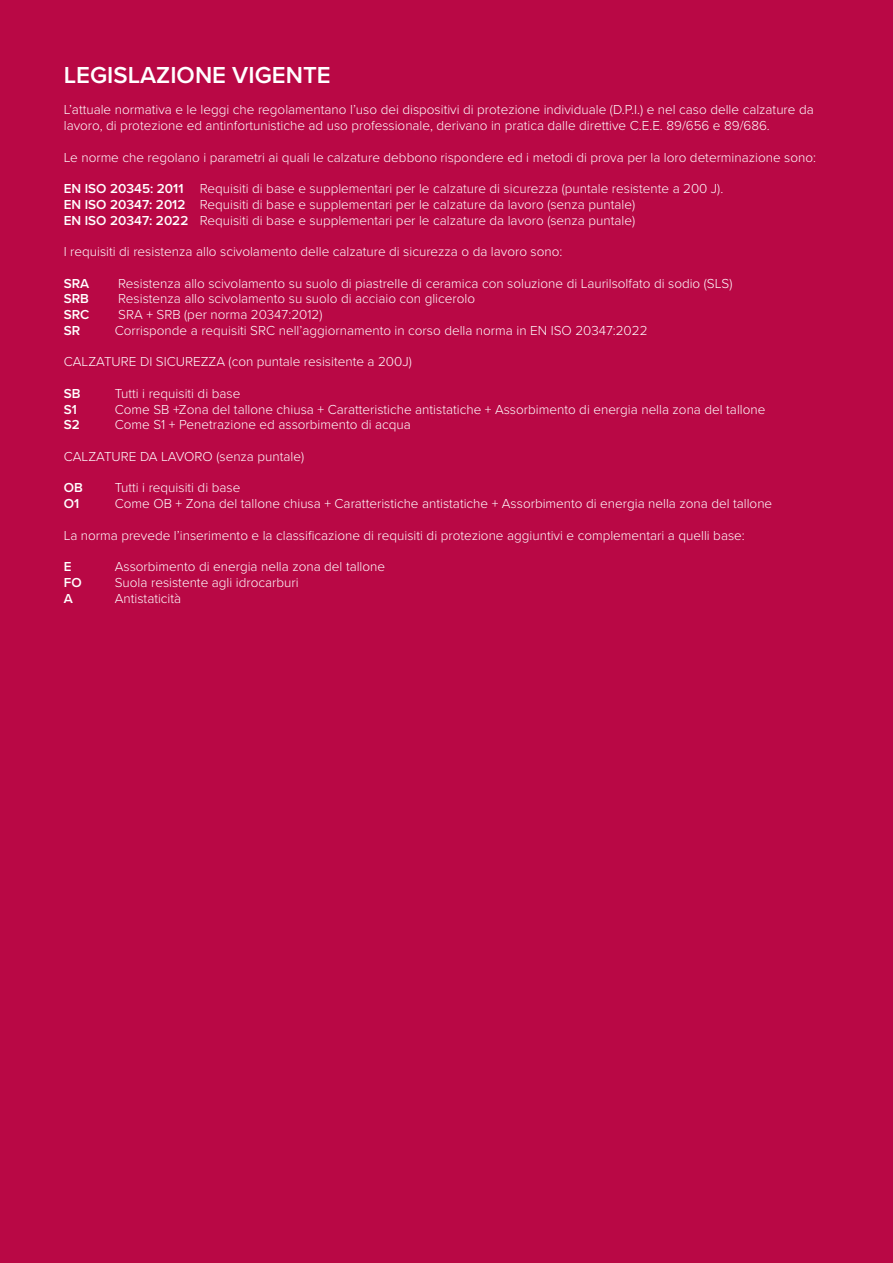
<style>
.page{position:relative;width:893px;height:1263px;background:#b90845}
.page>*{position:absolute;margin:0;border:0;box-sizing:border-box;transform-origin:0 0}
.t1{font:600 24px "Proxima Nova";color:#fff}
.t2{font:300 13.5px/15.8px "Proxima Nova";color:#fff}
.t3{font:600 13.5px "Proxima Nova";color:#fff}
.s1{font-weight:600}
</style>
<div class="page">
<h1 class="t1" style="left:64px;top:57px;width:268px">LEGISLAZIONE VIGENTE</h1>
<p class="t2" style="left:64px;top:101px;width:751px">L’attuale normativa e le leggi che regolamentano l’uso dei dispositivi di protezione individuale (D.P.I.) e nel caso delle calzature da lavoro, di protezione ed antinfortunistiche ad uso professionale, derivano in pratica dalle direttive C.E.E. 89/656 e 89/686.</p>
<p class="t2" style="left:64px;top:148px;width:754px">Le norme che regolano i parametri ai quali le calzature debbono rispondere ed i metodi di prova per la loro determinazione sono:</p>
<p class="t2" style="left:64px;top:180px;width:661px"><span class="s1">EN ISO 20345: 2011</span> Requisiti di base e supplementari per le calzature di sicurezza (puntale resistente a 200 J).<br><span class="s1">EN ISO 20347: 2012</span> Requisiti di base e supplementari per le calzature da lavoro (senza puntale)<br><span class="s1">EN ISO 20347: 2022</span> Requisiti di base e supplementari per le calzature da lavoro (senza puntale)</p>
<p class="t2" style="left:64px;top:243px;width:500px">I requisiti di resistenza allo scivolamento delle calzature di sicurezza o da lavoro sono:</p>
<p class="t3" style="left:64px;top:273px;width:27px">SRA</p>
<p class="t2" style="left:118px;top:274px;width:616px">Resistenza allo scivolamento su suolo di piastrelle di ceramica con soluzione di Laurilsolfato di sodio (SLS)</p>
<p class="t3" style="left:64px;top:289px;width:27px">SRB</p>
<p class="t2" style="left:118px;top:290px;width:358px">Resistenza allo scivolamento su suolo di acciaio con glicerolo</p>
<p class="t3" style="left:64px;top:304px;width:27px">SRC</p>
<p class="t2" style="left:118px;top:306px;width:206px">SRA + SRB (per norma 20347:2012)</p>
<p class="t3" style="left:64px;top:320px;width:18px">SR</p>
<p class="t2" style="left:115px;top:322px;width:534px">Corrisponde a requisiti SRC nell’aggiornamento in corso della norma in EN ISO 20347:2022</p>
<p class="t2" style="left:64px;top:353px;width:349px">CALZATURE DI SICUREZZA (con puntale resisitente a 200J)</p>
<p class="t3" style="left:64px;top:383px;width:18px">SB</p>
<p class="t2" style="left:115px;top:385px;width:127px">Tutti i requisiti di base</p>
<p class="t3" style="left:64px;top:399px;width:15px">S1</p>
<p class="t2" style="left:115px;top:400px;width:652px">Come SB +Zona del tallone chiusa + Caratteristiche antistatiche + Assorbimento di energia nella zona del tallone</p>
<p class="t3" style="left:64px;top:415px;width:18px">S2</p>
<p class="t2" style="left:115px;top:416px;width:298px">Come S1 + Penetrazione ed assorbimento di acqua</p>
<p class="t2" style="left:64px;top:448px;width:242px">CALZATURE DA LAVORO (senza puntale)</p>
<p class="t3" style="left:64px;top:478px;width:21px">OB</p>
<p class="t2" style="left:115px;top:479px;width:127px">Tutti i requisiti di base</p>
<p class="t3" style="left:64px;top:493px;width:17px">O1</p>
<p class="t2" style="left:115px;top:495px;width:659px">Come OB + Zona del tallone chiusa + Caratteristiche antistatiche + Assorbimento di energia nella zona del tallone</p>
<p class="t2" style="left:64px;top:526px;width:682px">La norma prevede l’inserimento e la classificazione di requisiti di protezione aggiuntivi e complementari a quelli base:</p>
<p class="t3" style="left:64px;top:556px;width:9px">E</p>
<p class="t2" style="left:115px;top:558px;width:272px">Assorbimento di energia nella zona del tallone</p>
<p class="t3" style="left:64px;top:572px;width:19px">FO</p>
<p class="t2" style="left:115px;top:574px;width:185px">Suola resistente agli idrocarburi</p>
<p class="t3" style="left:64px;top:588px;width:11px">A</p>
<p class="t2" style="left:115px;top:589px;width:68px">Antistaticità</p>
</div>
